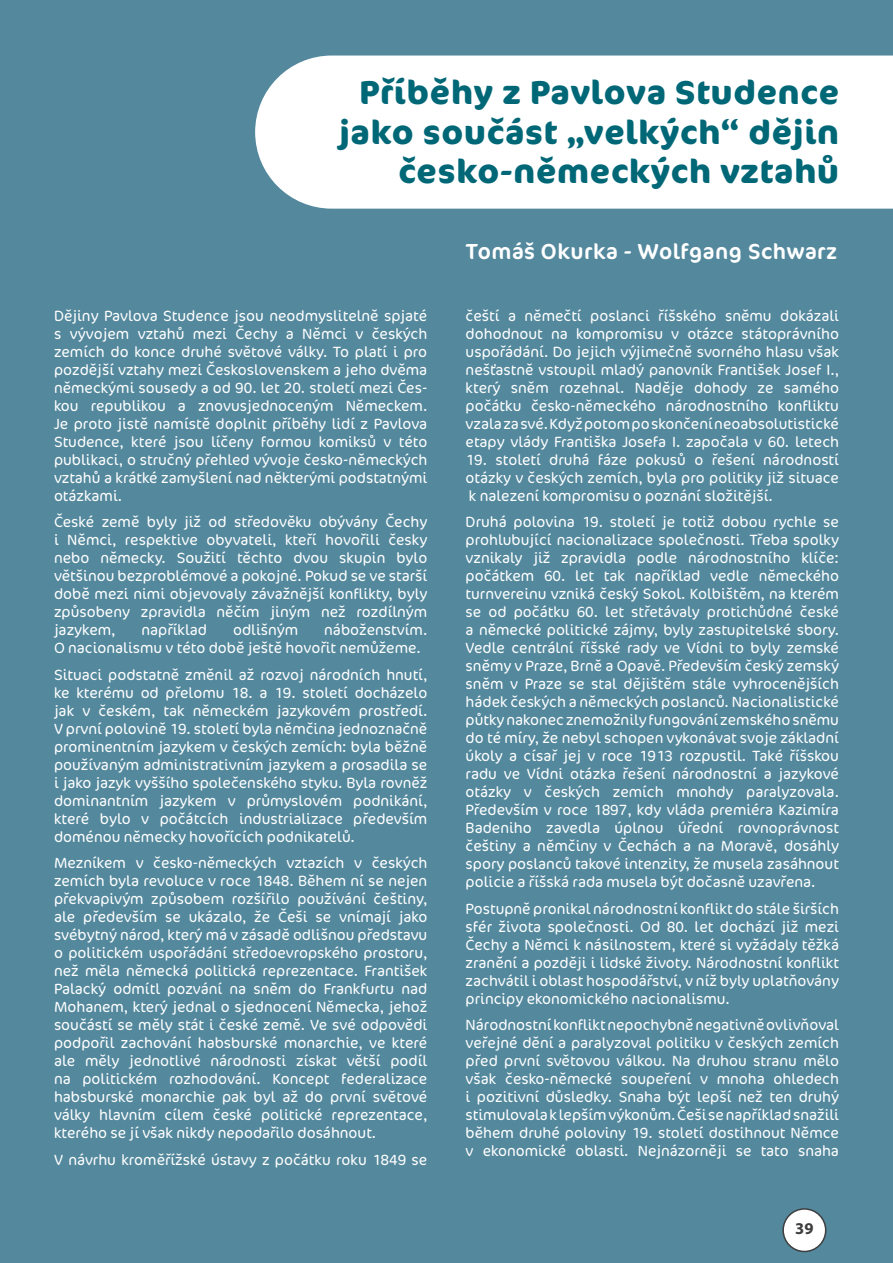
<style>
.page{position:relative;width:893px;height:1263px;background:#53889d}
.page>*{position:absolute;margin:0;border:0;box-sizing:border-box;transform-origin:0 0}
.t1{font:700 33px/39.6px "Cocon Pro";letter-spacing:.025em;color:#006777;text-align:right}
.t2{font:21.9px "Cocon Pro";letter-spacing:.025em;color:#fff}
.t3{font:700 16.5px "Myriad Pro";color:#3e3e3f}
.t4{font:300 15px/18px "Cocon Pro";color:#fff;text-align:justify}
</style>
<div class="page">
<div style="left:255px;top:56px;width:638px;height:153px;background:#fff"></div>
<div style="left:783px;top:1209px;width:43px;height:42px;background:#fff;border-radius:50%"></div>
<div style="left:782px;top:1208px;width:44px;height:44px;border:2px solid #3e3e3f;border-radius:50%"></div>
<p class="t1" style="left:339px;top:72px;width:501px">Příběhy z Pavlova Studence jako součást „velkých“ dějin česko-německých vztahů</p>
<p class="t4" style="left:54px;top:306px;width:375px">Dějiny Pavlova Studence jsou neodmyslitelně spjaté s vývojem vztahů mezi Čechy a Němci v českých zemích do konce druhé světové války. To platí i pro pozdější vztahy mezi Československem a jeho dvěma německými sousedy a od 90. let 20. století mezi Čes&shy;kou republikou a znovusjednoceným Německem.<br>Je proto jistě namístě doplnit příběhy lidí z Pavlova Studence, které jsou líčeny formou komiksů v této publikaci, o stručný přehled vývoje česko-německých vztahů a krátké zamyšlení nad některými podstatnými otázkami.</p>
<p class="t4" style="left:54px;top:513px;width:375px">České země byly již od středověku obývány Čechy i Němci, respektive obyvateli, kteří hovořili česky nebo německy. Soužití těchto dvou skupin bylo většinou bezproblémové a pokojné. Pokud se ve starší době mezi nimi objevovaly závažnější konflikty, byly způsobeny zpravidla něčím jiným než rozdílným jazykem,</p>
<p class="t4" style="left:54px;top:621px;width:375px;text-indent:270px">náboženstvím.<br>O nacionalismu v této době ještě hovořit nemůžeme.</p>
<p class="t4" style="left:54px;top:665px;width:375px">Situaci podstatně změnil až rozvoj národních hnutí, ke kterému od přelomu 18. a 19. století docházelo jak v českém, tak německém jazykovém prostředí.<br>V první polovině 19. století byla němčina jednoznačně prominentním jazykem v českých zemích: byla běžně používaným administrativním jazykem a prosadila se i jako jazyk vyššího společenského styku. Byla rovněž dominantním jazykem v průmyslovém podnikání, které bylo v počátcích industrializace především doménou německy hovořících podnikatelů.</p>
<p class="t4" style="left:54px;top:854px;width:375px">Mezníkem v česko-německých vztazích v českých zemích byla revoluce v roce 1848. Během ní se nejen překvapivým způsobem rozšířilo používání češtiny, ale především se ukázalo, že Češi se vnímají jako svébytný národ, který má v zásadě odlišnou představu o politickém uspořádání středoevropského prostoru, než měla německá politická reprezentace. František Palacký odmítl pozvání na sněm do Frankfurtu nad Mohanem, který jednal o sjednocení Německa, jehož součástí se měly stát i české země. Ve své odpovědi podpořil zachování habsburské monarchie, ve které ale měly jednotlivé národnosti získat větší podíl na politickém rozhodování. Koncept federalizace habsburské monarchie pak byl až do první světové války hlavním cílem české politické reprezentace, kterého se jí však nikdy nepodařilo dosáhnout.</p>
<p class="t4" style="left:54px;top:1150px;width:375px">V návrhu kroměřížské ústavy z počátku roku 1849 se</p>
<p class="t4" style="left:142px;top:621px;width:67px">například</p>
<p class="t4" style="left:233px;top:621px;width:67px">odlišným</p>
<p class="t2" style="left:466px;top:237px;width:373px">Tomáš Okurka - Wolfgang Schwarz</p>
<p class="t4" style="left:466px;top:306px;width:375px">čeští a němečtí poslanci říšského sněmu dokázali dohodnout na kompromisu v otázce státoprávního uspořádání. Do jejich výjimečně svorného hlasu však nešťastně vstoupil mladý panovník František Josef I., který sněm rozehnal. Naděje dohody ze samého počátku česko-německého národnostního konfliktu vzala za své. Když potom po skončení neoabsolutistické etapy vlády Františka Josefa I. započala v 60. letech</p>
<p class="t4" style="left:466px;top:450px;width:375px">19. století druhá fáze pokusů o řešení národností otázky v českých zemích, byla pro politiky již situace k nalezení kompromisu o poznání složitější.</p>
<p class="t4" style="left:466px;top:513px;width:375px">Druhá polovina 19. století je totiž dobou rychle se prohlubující nacionalizace společnosti. Třeba spolky vznikaly již zpravidla podle národnostního klíče: počátkem 60. let tak například vedle německého turnvereinu vzniká český Sokol. Kolbištěm, na kterém se od počátku 60. let střetávaly protichůdné české a německé politické zájmy, byly zastupitelské sbory.<br>Vedle centrální říšské rady ve Vídni to byly zemské sněmy v Praze, Brně a Opavě. Především český zemský sněm v Praze se stal dějištěm stále vyhrocenějších hádek českých a německých poslanců. Nacionalistické půtky nakonec znemožnily fungování zemského sněmu do té míry, že nebyl schopen vykonávat svoje základní úkoly a císař jej v roce 1913 rozpustil. Také říšskou radu ve Vídni otázka řešení národnostní a jazykové otázky v českých zemích mnohdy paralyzovala.<br>Především v roce 1897, kdy vláda premiéra Kazimíra Badeniho zavedla úplnou úřední rovnoprávnost češtiny a němčiny v Čechách a na Moravě, dosáhly spory poslanců takové intenzity, že musela zasáhnout policie a říšská rada musela být dočasně uzavřena.</p>
<p class="t4" style="left:466px;top:899px;width:375px">Postupně pronikal národnostní konflikt do stále širších sfér života společnosti. Od 80. let dochází již mezi Čechy a Němci k násilnostem, které si vyžádaly těžká zranění a později i lidské životy. Národnostní konflikt zachvátil i oblast hospodářství, v níž byly uplatňovány principy ekonomického nacionalismu.</p>
<p class="t4" style="left:466px;top:1016px;width:375px">Národnostní konflikt nepochybně negativně ovlivňoval veřejné dění a paralyzoval politiku v českých zemích před první světovou válkou. Na druhou stranu mělo však česko-německé soupeření v mnoha ohledech i pozitivní důsledky. Snaha být lepší než ten druhý stimulovala k lepším výkonům. Češi se například snažili během druhé poloviny 19. století dostihnout Němce v ekonomické oblasti. Nejnázorněji se tato snaha</p>
<p class="t3" style="left:795px;top:1217px;width:20px">39</p>
</div>
